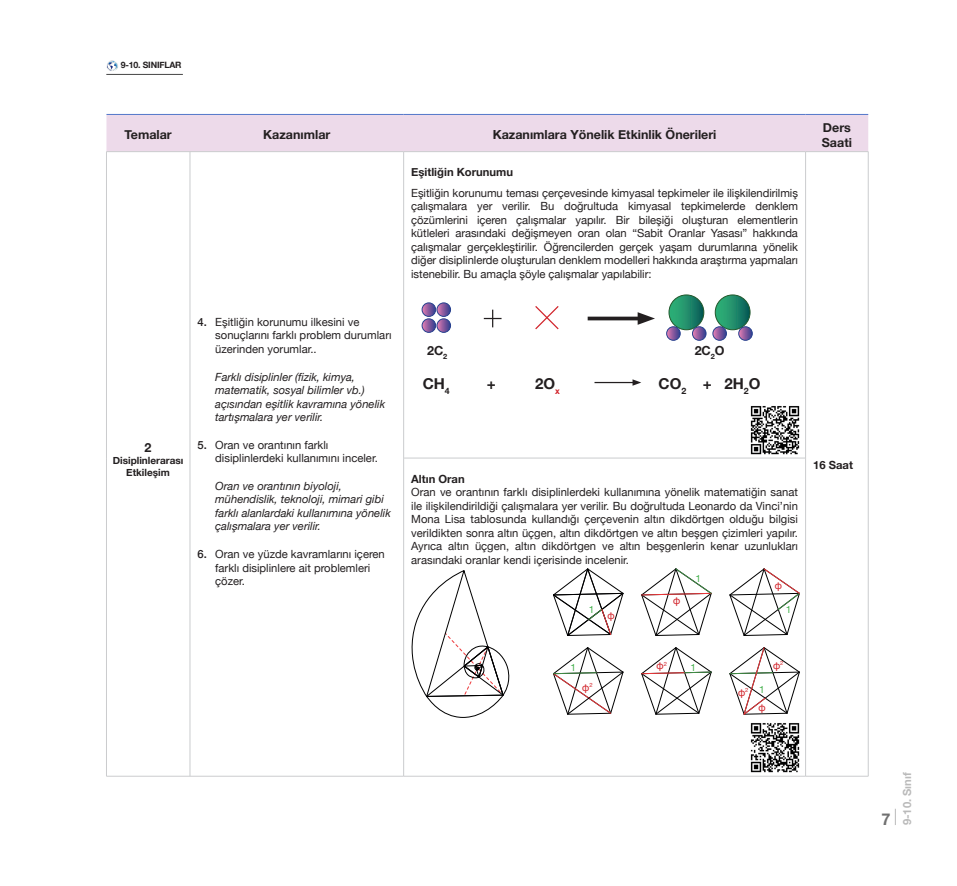
<style>
.page{position:relative;width:957px;height:886px;background:#fff}
.page>*{position:absolute;margin:0;border:0;box-sizing:border-box;transform-origin:0 0}
.t1{font:700 16.25px "Helvetica Neue";color:#707070}
.t2{font:700 15px "Helvetica Neue";color:#231f20}
.t3{font:700 12.5px/15px "Helvetica Neue";color:#231f20}
.t4{font:11.25px/13.5px "Helvetica Neue";color:#231f20}
.t5{font:italic 11.25px/13.5px "Helvetica Neue";color:#231f20}
.t6{font:700 11.25px "Helvetica Neue";color:#231f20}
.t7{font:700 11.25px "Helvetica Neue";color:#bababa}
.t8{font:700 10px "Helvetica Neue";color:#231f20}
.t9{font:10px "Helvetica Neue";color:#d1232a}
.t10{font:10px "Helvetica Neue";color:#40ae49}
.t11{font:700 8.75px "Helvetica Neue";letter-spacing:-.02em;color:#231f20}
.s1{font-weight:500}
</style>
<div class="page">
<svg style="left:106px;top:60px;width:12px;height:11px"></svg>
<hr style="left:106px;top:74px;width:77px;height:1px;background:#454545">
<svg style="left:895px;top:809px;width:1px;height:16px"></svg>
<div style="left:106px;top:115px;width:762px;height:36px;background:#eddaea"></div>
<hr style="left:868px;top:152px;width:1px;height:306px;background:#cbccce">
<hr style="left:868px;top:458px;width:1px;height:318px;background:#cbccce">
<hr style="left:106px;top:151px;width:84px;height:1px;background:#cbccce">
<hr style="left:106px;top:152px;width:1px;height:306px;background:#cbccce">
<hr style="left:190px;top:151px;width:214px;height:1px;background:#cbccce">
<hr style="left:106px;top:458px;width:1px;height:318px;background:#cbccce">
<hr style="left:106px;top:776px;width:84px;height:1px;background:#cbccce">
<hr style="left:190px;top:776px;width:214px;height:1px;background:#cbccce">
<hr style="left:404px;top:151px;width:401px;height:1px;background:#cbccce">
<hr style="left:805px;top:151px;width:63px;height:1px;background:#cbccce">
<hr style="left:805px;top:776px;width:63px;height:1px;background:#cbccce">
<hr style="left:404px;top:458px;width:401px;height:1px;background:#cbccce">
<hr style="left:404px;top:776px;width:401px;height:1px;background:#cbccce">
<hr style="left:189px;top:152px;width:1px;height:306px;background:#cbccce">
<hr style="left:189px;top:458px;width:1px;height:318px;background:#cbccce">
<hr style="left:403px;top:152px;width:1px;height:306px;background:#cbccce">
<hr style="left:805px;top:152px;width:1px;height:306px;background:#cbccce">
<hr style="left:403px;top:458px;width:1px;height:318px;background:#cbccce">
<hr style="left:805px;top:458px;width:1px;height:318px;background:#cbccce">
<hr style="left:106px;top:114px;width:84px;height:1px;background:#5277c9">
<hr style="left:190px;top:114px;width:214px;height:1px;background:#5277c9">
<hr style="left:404px;top:114px;width:401px;height:1px;background:#5277c9">
<hr style="left:805px;top:114px;width:63px;height:1px;background:#5277c9">
<svg style="left:422px;top:303px;width:14px;height:13px"></svg>
<div style="left:422px;top:303px;width:14px;height:14px;border:1px solid #253f8e;border-radius:50%"></div>
<div style="left:437px;top:303px;width:14px;height:14px;border:1px solid #253f8e;border-radius:50%"></div>
<svg style="left:422px;top:319px;width:14px;height:13px"></svg>
<div style="left:422px;top:318px;width:14px;height:15px;border:1px solid #253f8e;border-radius:50%"></div>
<svg style="left:437px;top:303px;width:13px;height:29px"></svg>
<div style="left:437px;top:318px;width:14px;height:15px;border:1px solid #253f8e;border-radius:50%"></div>
<svg style="left:669px;top:295px;width:35px;height:35px"></svg>
<div style="left:668px;top:295px;width:36px;height:35px;border:1px solid #20582b;border-radius:50%"></div>
<svg style="left:666px;top:327px;width:14px;height:13px"></svg>
<div style="left:666px;top:326px;width:14px;height:15px;border:1px solid #253f8e;border-radius:50%"></div>
<svg style="left:692px;top:327px;width:14px;height:13px"></svg>
<div style="left:692px;top:326px;width:14px;height:15px;border:1px solid #253f8e;border-radius:50%"></div>
<svg style="left:715px;top:295px;width:35px;height:35px"></svg>
<div style="left:715px;top:295px;width:35px;height:35px;border:1px solid #20582b;border-radius:50%"></div>
<svg style="left:714px;top:327px;width:12px;height:13px"></svg>
<div style="left:712px;top:326px;width:15px;height:15px;border:1px solid #253f8e;border-radius:50%"></div>
<svg style="left:739px;top:327px;width:13px;height:13px"></svg>
<div style="left:738px;top:326px;width:14px;height:15px;border:1px solid #253f8e;border-radius:50%"></div>
<svg style="left:484px;top:310px;width:17px;height:17px"></svg>
<svg style="left:535px;top:306px;width:24px;height:24px"></svg>
<hr style="left:587px;top:317px;width:57px;height:3px;background:#231f20">
<svg style="left:637px;top:312px;width:18px;height:13px"></svg>
<hr style="left:594px;top:382px;width:40px;height:1px;background:#231f20">
<svg style="left:632px;top:379px;width:9px;height:7px"></svg>
<svg style="left:412px;top:570px;width:98px;height:148px"></svg>
<svg style="left:641px;top:568px;width:71px;height:68px"></svg>
<svg style="left:729px;top:568px;width:71px;height:68px"></svg>
<svg style="left:729px;top:647px;width:71px;height:68px"></svg>
<svg style="left:641px;top:647px;width:71px;height:68px"></svg>
<svg style="left:553px;top:647px;width:71px;height:68px"></svg>
<svg style="left:553px;top:568px;width:71px;height:68px"></svg>
<img style="left:750px;top:406px;width:50px;height:49px">
<img style="left:750px;top:723px;width:50px;height:50px">
<p class="t11" style="left:121px;top:58px;width:62px">9-10. SINIFLAR</p>
<p class="t3" style="left:125px;top:127px;width:49px">Temalar</p>
<p class="t3" style="left:263px;top:127px;width:69px">Kazanımlar</p>
<p class="t3" style="left:493px;top:127px;width:225px">Kazanımlara Yönelik Etkinlik Önerileri</p>
<p class="t3" style="left:822px;top:120px;width:32px">Ders<br>Saati</p>
<p class="t3" style="left:145px;top:440px;width:8px">2</p>
<p class="t8" style="left:113px;top:453px;width:72px">Disiplinlerarası</p>
<p class="t8" style="left:126px;top:465px;width:45px">Etkileşim</p>
<p class="t4" style="left:215px;top:316px;width:178px;text-indent:-18px"><span class="s1">4.</span> Eşitliğin korunumu ilkesini ve sonuçlarını farklı problem durumları üzerinden yorumlar..</p>
<p class="t5" style="left:215px;top:370px;width:171px">Farklı disiplinler (fizik, kimya, matematik, sosyal bilimler vb.) açısından eşitlik kavramına yönelik tartışmalara yer verilir.</p>
<p class="t4" style="left:215px;top:439px;width:164px;text-indent:-18px"><span class="s1">5.</span> Oran ve orantının farklı disiplinlerdeki kullanımını inceler.</p>
<p class="t5" style="left:215px;top:480px;width:177px">Oran ve orantının biyoloji, mühendislik, teknoloji, mimari gibi farklı alanlardaki kullanımına yönelik çalışmalara yer verilir.</p>
<p class="t4" style="left:215px;top:548px;width:171px;text-indent:-18px"><span class="s1">6.</span> Oran ve yüzde kavramlarını içeren farklı disiplinlere ait problemleri çözer.</p>
<p class="t6" style="left:411px;top:163px;width:103px">Eşitliğin Korunumu</p>
<p class="t4" style="left:411px;top:187px;width:388px;text-align:justify">Eşitliğin korunumu teması çerçevesinde kimyasal tepkimeler ile ilişkilendirilmiş çalışmalara yer verilir. Bu doğrultuda kimyasal tepkimelerde denklem çözümlerini içeren çalışmalar yapılır. Bir bileşiği oluşturan elementlerin kütleleri arasındaki değişmeyen oran olan “Sabit Oranlar Yasası” hakkında çalışmalar gerçekleştirilir. Öğrencilerden gerçek yaşam durumlarına yönelik diğer disiplinlerde oluşturulan denklem modelleri hakkında araştırma yapmaları istenebilir. Bu amaçla şöyle çalışmalar yapılabilir:</p>
<p class="t3" style="left:427px;top:343px;width:22px">2C<sub>2</sub></p>
<p class="t3" style="left:694px;top:343px;width:31px">2C<sub>2</sub>O</p>
<p class="t2" style="left:423px;top:372px;width:29px">CH<sub>4</sub></p>
<p class="t2" style="left:658px;top:372px;width:29px">CO<sub>2</sub></p>
<p class="t2" style="left:487px;top:372px;width:11px">+</p>
<p class="t2" style="left:535px;top:372px;width:26px">2O<sub>x</sub></p>
<p class="t2" style="left:703px;top:372px;width:59px">+ 2H<sub>2</sub>O</p>
<p class="t6" style="left:411px;top:470px;width:55px">Altın Oran</p>
<p class="t4" style="left:411px;top:486px;width:388px;text-align:justify">Oran ve orantının farklı disiplinlerdeki kullanımına yönelik matematiğin sanat ile ilişkilendirildiği çalışmalara yer verilir. Bu doğrultuda Leonardo da Vinci’nin Mona Lisa tablosunda kullandığı çerçevenin altın dikdörtgen olduğu bilgisi verildikten sonra altın üçgen, altın dikdörtgen ve altın beşgen çizimleri yapılır.<br>Ayrıca altın üçgen, altın dikdörtgen ve altın beşgenlerin kenar uzunlukları arasındaki oranlar kendi içerisinde incelenir.</p>
<p class="t10" style="left:589px;top:602px;width:7px">1</p>
<p class="t9" style="left:607px;top:608px;width:9px">φ</p>
<p class="t9" style="left:673px;top:593px;width:9px">φ</p>
<p class="t10" style="left:695px;top:571px;width:7px">1</p>
<p class="t9" style="left:656px;top:658px;width:12px">φ<sup>2</sup></p>
<p class="t10" style="left:570px;top:660px;width:7px">1</p>
<p class="t10" style="left:690px;top:660px;width:7px">1</p>
<p class="t9" style="left:582px;top:680px;width:12px">φ<sup>2</sup></p>
<p class="t9" style="left:775px;top:578px;width:9px">φ</p>
<p class="t10" style="left:786px;top:602px;width:7px">1</p>
<p class="t9" style="left:738px;top:685px;width:12px">φ<sup>2</sup></p>
<p class="t10" style="left:759px;top:682px;width:7px">1</p>
<p class="t9" style="left:758px;top:700px;width:9px">φ</p>
<p class="t9" style="left:773px;top:658px;width:12px">φ<sup>2</sup></p>
<p class="t6" style="left:813px;top:456px;width:41px">16 Saat</p>
<h1 class="t1" style="left:881px;top:806px;width:11px">7</h1>
<p class="t7" style="left:898px;top:825px;width:55px;rotate:-90deg">9-10. Sınıf</p>
</div>
